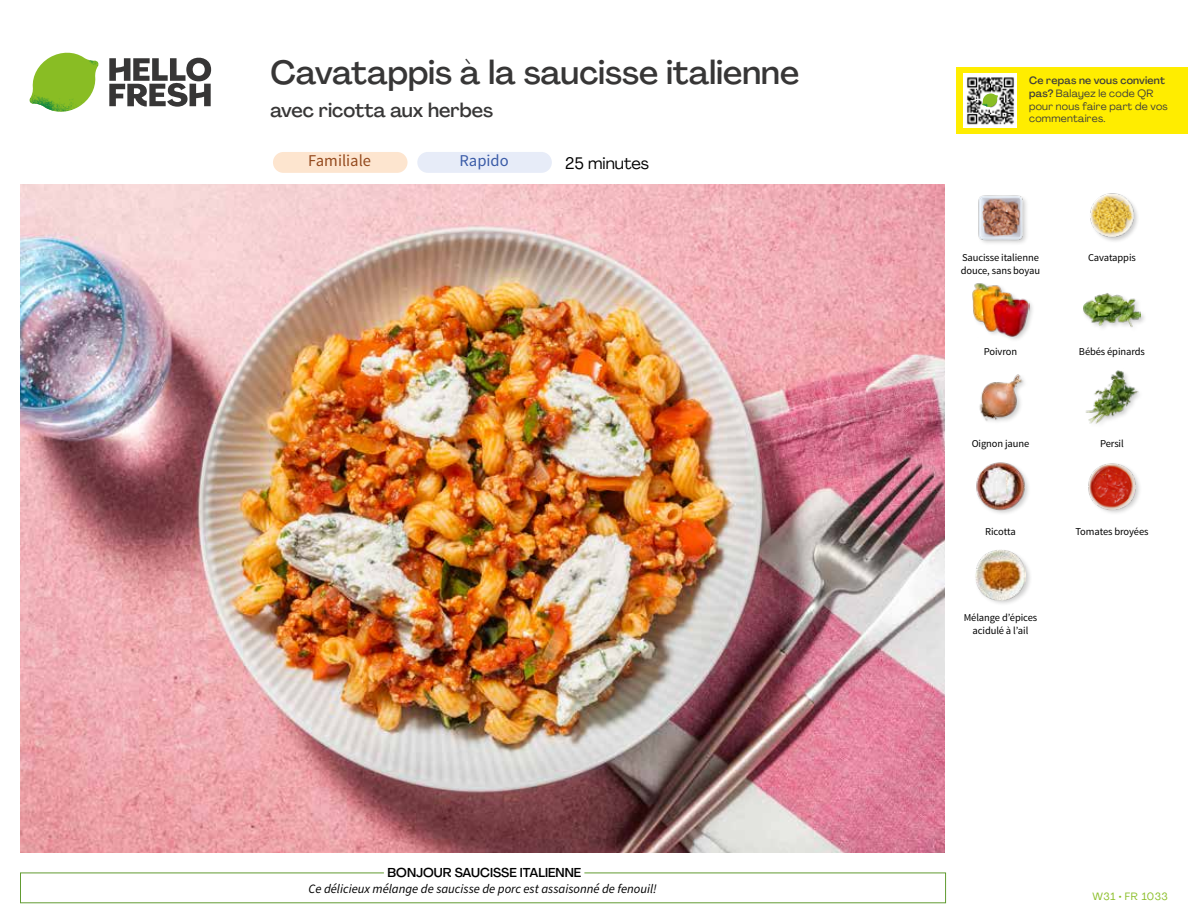
<style>
.page{position:relative;width:1188px;height:918px;background:#fff}
.page>*{position:absolute;margin:0;border:0;box-sizing:border-box;transform-origin:0 0}
.t1{font:500 33px "Agrandir";color:#373636}
.t2{font:500 19.5px "Agrandir";color:#373636}
.t3{font:16.5px "Source Sans Pro";color:#944a1e}
.t4{font:16.5px "Agrandir";color:#000}
.t5{font:16.5px "Source Sans Pro";color:#3a5ba7}
.t6{font:italic 12.75px "Source Sans Pro";color:#000}
.t7{font:500 12.75px "Agrandir";color:#000}
.t8{font:10.5px/13.5px "Source Sans Pro";letter-spacing:-.01em;color:#000}
.t9{font:10.5px/12.8px "Agrandir";letter-spacing:.02em;color:#3c3c3b}
.t10{font:10.5px "Agrandir";letter-spacing:.05em;color:#89bd24}
.s1{font-weight:500}
</style>
<div class="page">
<svg style="left:109px;top:57px;width:102px;height:50px"></svg>
<svg style="left:34px;top:53px;width:62px;height:40px"></svg>
<img style="left:67px;top:53px;width:32px;height:26px">
<img style="left:33px;top:75px;width:59px;height:11px">
<img style="left:29px;top:79px;width:61px;height:33px">
<img style="left:65px;top:86px;width:27px;height:25px">
<img style="left:21px;top:184px;width:924px;height:668px">
<div style="left:417px;top:152px;width:135px;height:21px;background:#e7ecf8;border-radius:10px"></div>
<div style="left:273px;top:152px;width:135px;height:21px;background:#fde5cf;border-radius:10px"></div>
<div style="left:974px;top:549px;width:59px;height:58px;background:#000;opacity:.2"></div>
<img style="left:975px;top:550px;width:51px;height:50px">
<div style="left:1087px;top:462px;width:56px;height:54px;background:#000;opacity:.2"></div>
<img style="left:1087px;top:462px;width:50px;height:49px">
<img style="left:976px;top:462px;width:53px;height:52px">
<img style="left:1085px;top:370px;width:54px;height:54px">
<img style="left:979px;top:374px;width:45px;height:48px">
<div style="left:1082px;top:292px;width:65px;height:41px;background:#000;opacity:.2"></div>
<img style="left:1083px;top:292px;width:58px;height:41px">
<div style="left:972px;top:282px;width:63px;height:61px;background:#000;opacity:.2"></div>
<img style="left:972px;top:282px;width:57px;height:55px">
<img style="left:1090px;top:193px;width:48px;height:48px">
<img style="left:978px;top:195px;width:49px;height:48px">
<div style="left:956px;top:67px;width:232px;height:67px;background:#ffed00"></div>
<img style="left:964px;top:74px;width:52px;height:54px">
<svg style="left:982px;top:93px;width:16px;height:14px"></svg>
<h1 class="t1" style="left:271px;top:52px;width:530px">Cavatappis à la saucisse italienne</h1>
<h2 class="t2" style="left:271px;top:98px;width:224px">avec ricotta aux herbes</h2>
<h3 class="t3" style="left:308px;top:151px;width:64px">Familiale</h3>
<h3 class="t4" style="left:565px;top:153px;width:86px">25 minutes</h3>
<h3 class="t5" style="left:459px;top:151px;width:51px">Rapido</h3>
<p class="t7" style="left:388px;top:864px;width:195px">BONJOUR SAUCISSE ITALIENNE</p>
<p class="t6" style="left:308px;top:880px;width:350px">Ce délicieux mélange de saucisse de porc est assaisonné de fenouil!</p>
<p class="t9" style="left:1029px;top:74px;width:140px"><span class="s1">Ce repas ne vous convient pas?</span> Balayez le code QR pour nous faire part de vos commentaires.</p>
<p class="t8" style="left:961px;top:251px;width:81px">Saucisse italienne douce, sans boyau</p>
<p class="t8" style="left:1088px;top:251px;width:49px">Cavatappis</p>
<p class="t8" style="left:984px;top:345px;width:35px">Poivron</p>
<p class="t8" style="left:1079px;top:345px;width:68px">Bébés épinards</p>
<p class="t8" style="left:972px;top:437px;width:59px">Oignon jaune</p>
<p class="t8" style="left:1100px;top:437px;width:25px">Persil</p>
<p class="t8" style="left:985px;top:525px;width:32px">Ricotta</p>
<p class="t8" style="left:1075px;top:525px;width:75px">Tomates broyées</p>
<p class="t8" style="left:964px;top:610px;width:75px;text-align:center">Mélange d’épices acidulé à l’ail</p>
<p class="t10" style="left:1093px;top:890px;width:77px">W31 • FR 1033</p>
</div>
